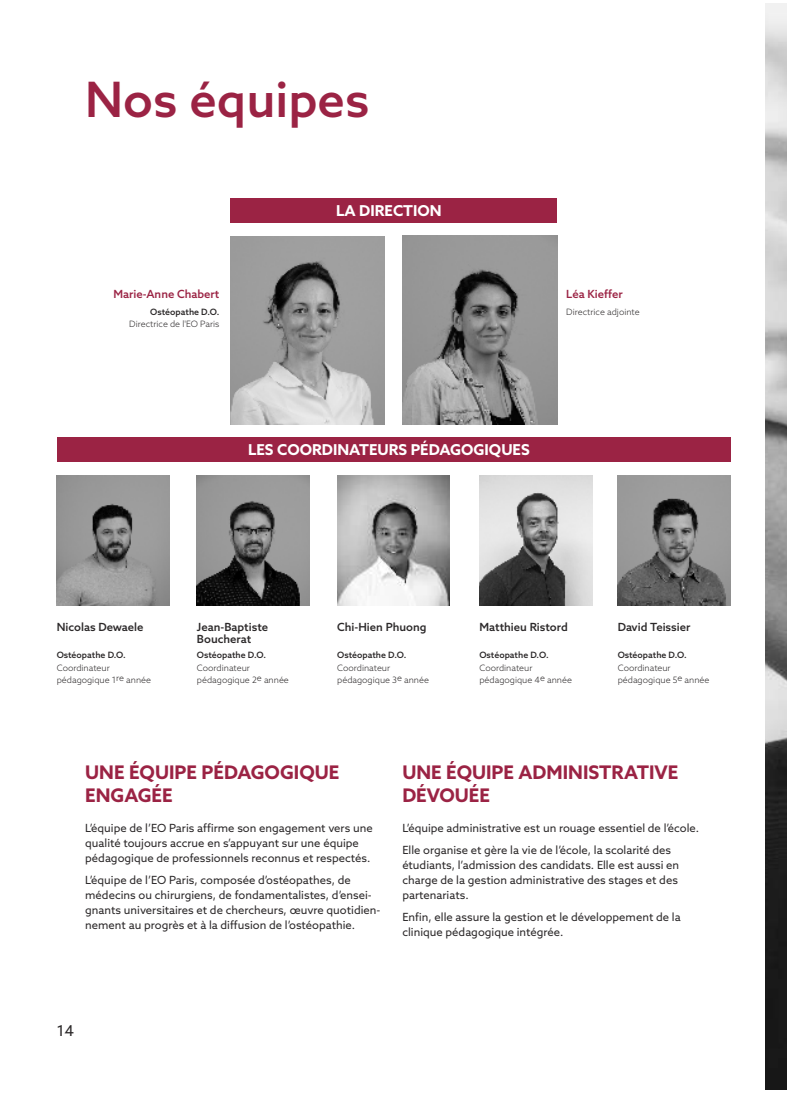
<style>
.page{position:relative;width:787px;height:1095px;background:#fff}
.page>*{position:absolute;margin:0;border:0;box-sizing:border-box;transform-origin:0 0}
.t1{font:500 48.75px "Azo Sans";color:#9b2344}
.t2{font:700 18.75px/22.5px "Azo Sans";color:#9b2344}
.t3{font:700 15px "Azo Sans";color:#fff}
.t4{font:15px "Azo Sans";color:#2b2829}
.t5{font:11.25px/15px "Azo Sans";color:#2b2829}
.t6{font:500 11.25px/12.5px "Azo Sans";color:#2b2829}
.t7{font:500 11.25px "Azo Sans";color:#9b2344}
.t8{font:300 8.75px/12.5px "Azo Sans";color:#2b2829}
.t9{font:500 8.75px "Azo Sans";color:#2b2829}
</style>
<div class="page">
<img style="left:765px;top:3px;width:22px;height:1087px">
<img style="left:402px;top:236px;width:155px;height:188px">
<img style="left:230px;top:236px;width:154px;height:188px">
<img style="left:197px;top:475px;width:112px;height:131px">
<img style="left:617px;top:475px;width:113px;height:131px">
<img style="left:57px;top:475px;width:112px;height:131px">
<img style="left:337px;top:475px;width:113px;height:131px">
<img style="left:479px;top:475px;width:113px;height:131px">
<div style="left:230px;top:198px;width:326px;height:25px;background:#9b2344"></div>
<div style="left:57px;top:437px;width:673px;height:25px;background:#9b2344"></div>
<h1 class="t1" style="left:85px;top:70px;width:286px">Nos équipes</h1>
<h3 class="t3" style="left:336px;top:202px;width:107px">LA DIRECTION</h3>
<p class="t7" style="left:113px;top:287px;width:108px">Marie-Anne Chabert</p>
<p class="t7" style="left:566px;top:287px;width:58px">Léa Kieffer</p>
<p class="t9" style="left:150px;top:307px;width:71px">Ostéopathe D.O.</p>
<p class="t8" style="left:129px;top:318px;width:92px">Directrice de l'EO Paris</p>
<p class="t8" style="left:566px;top:306px;width:75px">Directrice adjointe</p>
<h3 class="t3" style="left:248px;top:441px;width:283px">LES COORDINATEURS PÉDAGOGIQUES</h3>
<p class="t6" style="left:57px;top:620px;width:88px">Nicolas Dewaele</p>
<p class="t6" style="left:337px;top:620px;width:91px">Chi-Hien Phuong</p>
<p class="t6" style="left:479px;top:620px;width:90px">Matthieu Ristord</p>
<p class="t6" style="left:617px;top:620px;width:74px">David Teissier</p>
<p class="t9" style="left:57px;top:650px;width:71px">Ostéopathe D.O.</p>
<p class="t8" style="left:57px;top:661px;width:96px">Coordinateur pédagogique 1re année</p>
<p class="t6" style="left:197px;top:620px;width:73px">Jean-Baptiste<br>Boucherat</p>
<p class="t9" style="left:197px;top:650px;width:71px">Ostéopathe D.O.</p>
<p class="t8" style="left:197px;top:661px;width:93px">Coordinateur pédagogique 2e année</p>
<p class="t9" style="left:337px;top:650px;width:71px">Ostéopathe D.O.</p>
<p class="t8" style="left:337px;top:661px;width:93px">Coordinateur pédagogique 3e année</p>
<p class="t9" style="left:479px;top:650px;width:71px">Ostéopathe D.O.</p>
<p class="t8" style="left:479px;top:661px;width:94px">Coordinateur pédagogique 4e année</p>
<p class="t9" style="left:617px;top:650px;width:71px">Ostéopathe D.O.</p>
<p class="t8" style="left:617px;top:661px;width:93px">Coordinateur pédagogique 5e année</p>
<h2 class="t2" style="left:85px;top:761px;width:256px">UNE ÉQUIPE PÉDAGOGIQUE<br>ENGAGÉE</h2>
<p class="t5" style="left:85px;top:820px;width:289px">L’équipe de l’EO Paris affirme son engagement vers une qualité toujours accrue en s’appuyant sur une équipe pédagogique de professionnels reconnus et respectés.</p>
<p class="t5" style="left:85px;top:872px;width:297px">L’équipe de l’EO Paris, composée d’ostéopathes, de médecins ou chirurgiens, de fondamentalistes, d’ensei&shy;gnants universitaires et de chercheurs, œuvre quotidien&shy;nement au progrès et à la diffusion de l’ostéopathie.</p>
<h2 class="t2" style="left:402px;top:761px;width:277px">UNE ÉQUIPE ADMINISTRATIVE<br>DÉVOUÉE</h2>
<p class="t5" style="left:402px;top:817px;width:298px;line-height:22.1px">L’équipe administrative est un rouage essentiel de l’école.<br>Elle organise et gère la vie de l’école, la scolarité des</p>
<p class="t5" style="left:402px;top:857px;width:278px;text-align:justify">étudiants, l’admission des candidats. Elle est aussi en charge de la gestion administrative des stages et des partenariats.</p>
<p class="t5" style="left:402px;top:909px;width:280px">Enfin, elle assure la gestion et le développement de la clinique pédagogique intégrée.</p>
<h3 class="t4" style="left:57px;top:1022px;width:19px">14</h3>
</div>
